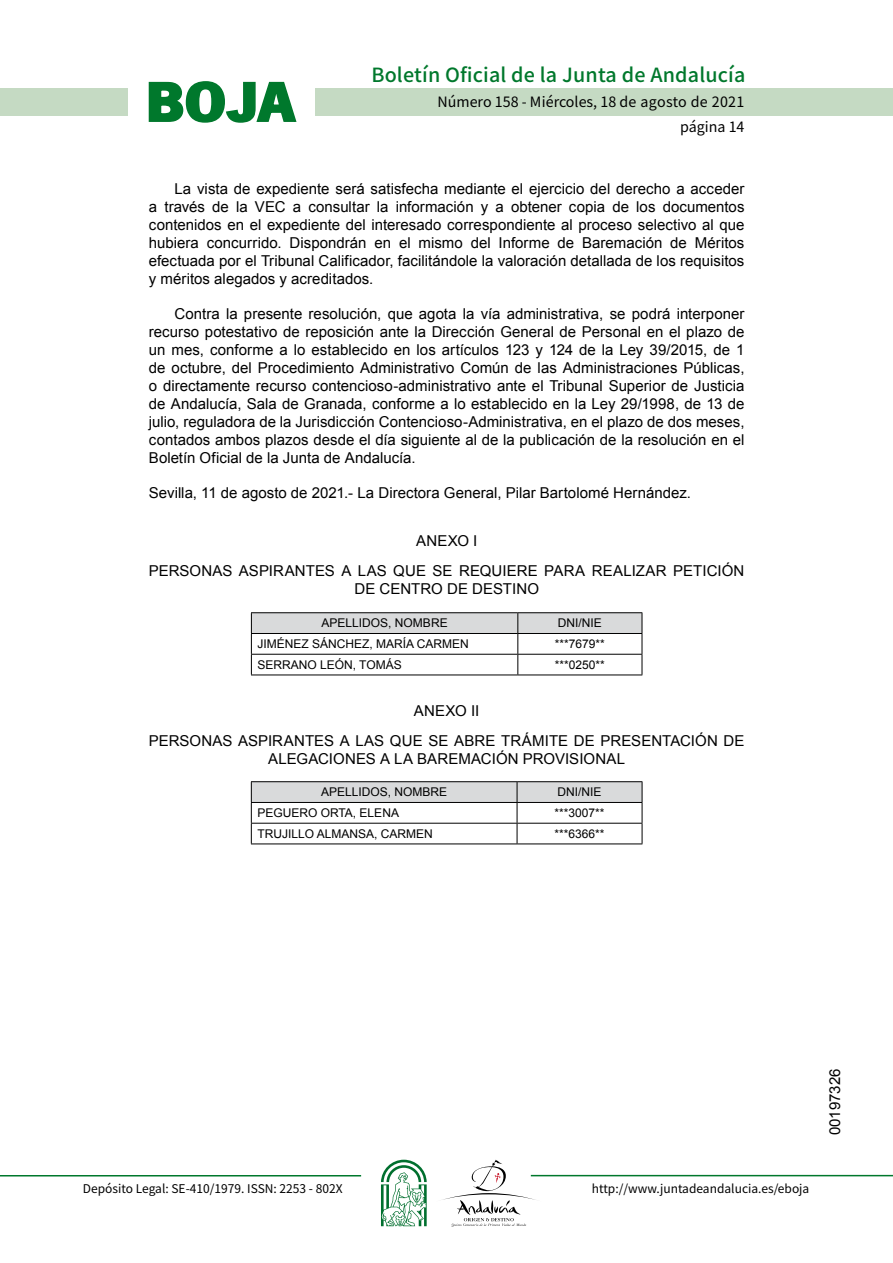
<style>
.page{position:relative;width:893px;height:1263px;background:#fff}
.page>*{position:absolute;margin:0;border:0;box-sizing:border-box;transform-origin:0 0}
.t1{font:700 57.75px "News Got T";color:#00782c;scale:1.14 1}
.t2{font:500 19.5px "Noto Sans HK";letter-spacing:.01em;color:#00782c}
.t3{font:15px/18px "Arial";color:#000;text-align:justify}
.t4{font:14.25px/24.5px "Noto Sans HK";color:#000;text-align:right}
.t5{font:12px "Arial";color:#000}
.t6{font:12px "Noto Sans HK";color:#000}
</style>
<div class="page">
<div style="left:315px;top:88px;width:577px;height:28px;background:#c5dac3"></div>
<div style="left:0;top:88px;width:128px;height:28px;background:#c5dac3"></div>
<hr style="left:0;top:1175px;width:361px;height:2px;background:#00782c">
<hr style="left:531px;top:1175px;width:361px;height:1px;background:#00782c">
<svg style="left:148px;top:81px;width:149px;height:42px"></svg>
<svg style="left:442px;top:1160px;width:100px;height:67px"></svg>
<svg style="left:381px;top:1160px;width:45px;height:66px"></svg>
<hr style="left:251px;top:612px;width:267px;height:1px;background:#000">
<hr style="left:518px;top:612px;width:124px;height:1px;background:#000">
<svg style="left:251px;top:613px;width:391px;height:62px"></svg>
<hr style="left:251px;top:675px;width:267px;height:1px;background:#000">
<hr style="left:518px;top:675px;width:124px;height:1px;background:#000">
<hr style="left:251px;top:781px;width:266px;height:1px;background:#000">
<hr style="left:517px;top:781px;width:125px;height:1px;background:#000">
<svg style="left:251px;top:782px;width:391px;height:62px"></svg>
<hr style="left:251px;top:844px;width:266px;height:1px;background:#000">
<hr style="left:517px;top:844px;width:125px;height:1px;background:#000">
<h1 class="t1" style="left:145px;top:68px;width:133px">BOJA</h1>
<h2 class="t2" style="left:371px;top:64px;width:375px">Boletín Oficial de la Junta de Andalucía</h2>
<p class="t4" style="left:437px;top:90px;width:308px">Número 158 - Miércoles, 18 de agosto de 2021 página 14</p>
<p class="t3" style="left:149px;top:180px;width:597px;text-indent:26px">La vista de expediente será satisfecha mediante el ejercicio del derecho a acceder a través de la VEC a consultar la información y a obtener copia de los documentos contenidos en el expediente del interesado correspondiente al proceso selectivo al que hubiera concurrido. Dispondrán en el mismo del Informe de Baremación de Méritos efectuada por el Tribunal Calificador, facilitándole la valoración detallada de los requisitos y méritos alegados y acreditados.</p>
<p class="t3" style="left:149px;top:305px;width:597px;text-indent:26px">Contra la presente resolución, que agota la vía administrativa, se podrá interponer recurso potestativo de reposición ante la Dirección General de Personal en el plazo de un mes, conforme a lo establecido en los artículos 123 y 124 de la Ley 39/2015, de 1 de octubre, del Procedimiento Administrativo Común de las Administraciones Públicas, o directamente recurso contencioso-administrativo ante el Tribunal Superior de Justicia de Andalucía, Sala de Granada, conforme a lo establecido en la Ley 29/1998, de 13 de julio, reguladora de la Jurisdicción Contencioso-Administrativa, en el plazo de dos meses, contados ambos plazos desde el día siguiente al de la publicación de la resolución en el Boletín Oficial de la Junta de Andalucía.</p>
<p class="t3" style="left:149px;top:484px;width:543px">Sevilla, 11 de agosto de 2021.- La Directora General, Pilar Bartolomé Hernández.</p>
<p class="t3" style="left:149px;top:525px;width:597px;line-height:30.8px;text-align:center">ANEXO I<br>PERSONAS ASPIRANTES A LAS QUE SE REQUIERE PARA REALIZAR PETICIÓN</p>
<p class="t3" style="left:354px;top:580px;width:186px">DE CENTRO DE DESTINO</p>
<p class="t5" style="left:321px;top:615px;width:128px">APELLIDOS, NOMBRE</p>
<p class="t5" style="left:558px;top:615px;width:46px">DNI/NIE</p>
<p class="t5" style="left:257px;top:636px;width:213px">JIMÉNEZ SÁNCHEZ, MARÍA CARMEN</p>
<p class="t5" style="left:555px;top:636px;width:52px">***7679**</p>
<p class="t5" style="left:257px;top:657px;width:146px">SERRANO LEÓN, TOMÁS</p>
<p class="t5" style="left:555px;top:657px;width:52px">***0250**</p>
<p class="t3" style="left:149px;top:695px;width:597px;line-height:30.8px;text-align:center">ANEXO II<br>PERSONAS ASPIRANTES A LAS QUE SE ABRE TRÁMITE DE PRESENTACIÓN DE</p>
<p class="t3" style="left:268px;top:750px;width:358px">ALEGACIONES A LA BAREMACIÓN PROVISIONAL</p>
<p class="t5" style="left:321px;top:784px;width:128px">APELLIDOS, NOMBRE</p>
<p class="t5" style="left:557px;top:784px;width:46px">DNI/NIE</p>
<p class="t5" style="left:257px;top:805px;width:143px">PEGUERO ORTA, ELENA</p>
<p class="t5" style="left:554px;top:805px;width:52px">***3007**</p>
<p class="t5" style="left:257px;top:826px;width:177px">TRUJILLO ALMANSA, CARMEN</p>
<p class="t5" style="left:554px;top:826px;width:52px">***6366**</p>
<p class="t6" style="left:83px;top:1181px;width:261px">Depósito Legal: SE-410/1979. ISSN: 2253 - 802X</p>
<p class="t6" style="left:592px;top:1181px;width:219px">http://www.juntadeandalucia.es/eboja</p>
<p class="t3" style="left:826px;top:1135px;width:68px;rotate:-90deg">00197326</p>
</div>
